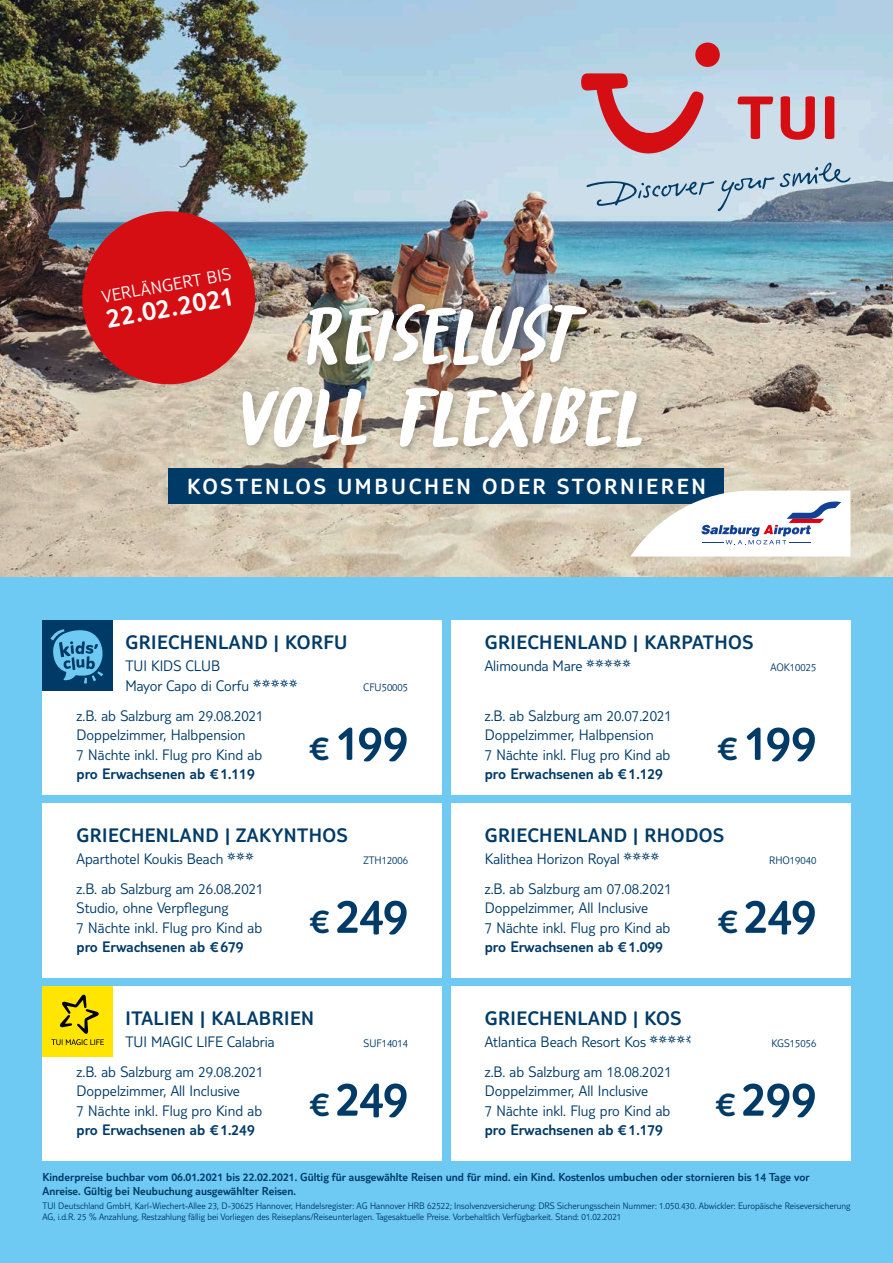
<style>
.page{position:relative;width:893px;height:1263px;background:#fff}
.page>*{position:absolute;margin:0;border:0;box-sizing:border-box;transform-origin:0 0}
.t1{font:300 51px "TUI Type";letter-spacing:-.02em;color:#003b68}
.t2{font:300 28.5px "TUI Type";color:#fff}
.t3{font:300 22.65px "TUI Type";letter-spacing:.12em;color:#fff}
.t4{font:300 20.25px "TUI Type";letter-spacing:.025em;color:#003b68}
.t5{font:300 18px "TUI Type";color:#fff}
.t6{font:300 15.75px/19.5px "TUI Type";color:#003b68}
.t7{font:300 15.75px "TUI Type";color:#003b68}
.t8{font:300 12px/14.4px "TUI Type";color:#003b68}
.t9{font:300 11.25px "TUI Type";color:#003b68}
.t10{font:300 9.75px/11.7px "TUI Type";color:#003b68}
.s1{font-size:35.7px}
</style>
<div class="page">
<img style="left:0;top:0;width:893px;height:578px">
<div style="left:169px;top:469px;width:555px;height:35px;background:#003b68"></div>
<div style="left:237px;top:298px;width:415px;height:160px;background:#000;opacity:.25"></div>
<div style="left:0;top:578px;width:893px;height:685px;background:#6ecaf3"></div>
<div style="left:695px;top:43px;width:25px;height:24px;background:#d40e13;border-radius:50%"></div>
<img style="left:75px;top:73px;width:775px;height:375px">
<svg style="left:630px;top:491px;width:220px;height:65px"></svg>
<div style="left:43px;top:620px;width:399px;height:175px;background:#fff"></div>
<div style="left:451px;top:620px;width:399px;height:175px;background:#fff"></div>
<div style="left:43px;top:803px;width:399px;height:174px;background:#fff"></div>
<div style="left:451px;top:803px;width:399px;height:174px;background:#fff"></div>
<div style="left:43px;top:986px;width:399px;height:174px;background:#fff"></div>
<div style="left:451px;top:986px;width:399px;height:174px;background:#fff"></div>
<div style="left:43px;top:986px;width:70px;height:70px;background:#ffe500"></div>
<svg style="left:51px;top:994px;width:53px;height:51px"></svg>
<div style="left:43px;top:620px;width:70px;height:70px;background:#003b68"></div>
<svg style="left:50px;top:629px;width:53px;height:54px"></svg>
<p class="t5" style="left:100px;top:287px;width:133px;rotate:-10deg">VERLÄNGERT BIS</p>
<h2 class="t2" style="left:104px;top:302px;width:131px;rotate:-10deg">22.02.2021</h2>
<h3 class="t3" style="left:187px;top:473px;width:520px">KOSTENLOS UMBUCHEN ODER STORNIEREN</h3>
<p class="t4" style="left:125px;top:631px;width:224px">GRIECHENLAND | KORFU</p>
<p class="t6" style="left:125px;top:656px;width:125px">TUI KIDS CLUB<br>Mayor Capo di Corfu</p>
<p class="t9" style="left:363px;top:680px;width:46px">CFU50005</p>
<p class="t6" style="left:77px;top:705px;width:189px">z.B. ab Salzburg am 29.08.2021<br>Doppelzimmer, Halbpension<br>7 Nächte inkl. Flug pro Kind ab</p>
<h1 class="t1" style="left:309px;top:713px;width:101px"><span class="s1">€</span> 199</h1>
<p class="t4" style="left:485px;top:631px;width:270px">GRIECHENLAND | KARPATHOS</p>
<p class="t6" style="left:485px;top:656px;width:99px">Alimounda Mare</p>
<p class="t9" style="left:770px;top:661px;width:48px">AOK10025</p>
<p class="t6" style="left:485px;top:705px;width:189px">z.B. ab Salzburg am 20.07.2021<br>Doppelzimmer, Halbpension<br>7 Nächte inkl. Flug pro Kind ab</p>
<h1 class="t1" style="left:717px;top:713px;width:101px"><span class="s1">€</span> 199</h1>
<p class="t7" style="left:77px;top:765px;width:180px">pro Erwachsenen ab €1.119</p>
<p class="t7" style="left:485px;top:765px;width:180px">pro Erwachsenen ab €1.129</p>
<p class="t4" style="left:77px;top:824px;width:273px">GRIECHENLAND | ZAKYNTHOS</p>
<p class="t6" style="left:77px;top:848px;width:180px">Aparthotel Koukis Beach ✓</p>
<p class="t9" style="left:363px;top:853px;width:46px">ZTH12006</p>
<p class="t6" style="left:77px;top:878px;width:189px">z.B. ab Salzburg am 26.08.2021<br>Studio, ohne Verpflegung<br>7 Nächte inkl. Flug pro Kind ab</p>
<h1 class="t1" style="left:309px;top:887px;width:100px"><span class="s1">€</span> 249</h1>
<p class="t4" style="left:485px;top:824px;width:241px">GRIECHENLAND | RHODOS</p>
<p class="t6" style="left:485px;top:848px;width:177px">Kalithea Horizon Royal ✔</p>
<p class="t9" style="left:769px;top:853px;width:49px">RHO19040</p>
<p class="t6" style="left:485px;top:878px;width:189px">z.B. ab Salzburg am 07.08.2021<br>Doppelzimmer, All Inclusive<br>7 Nächte inkl. Flug pro Kind ab</p>
<h1 class="t1" style="left:718px;top:887px;width:100px"><span class="s1">€</span> 249</h1>
<p class="t7" style="left:77px;top:938px;width:169px">pro Erwachsenen ab €679</p>
<p class="t7" style="left:485px;top:938px;width:180px">pro Erwachsenen ab €1.099</p>
<p class="t4" style="left:125px;top:1006px;width:190px">ITALIEN | KALABRIEN</p>
<p class="t6" style="left:125px;top:1031px;width:151px">TUI MAGIC LIFE Calabria</p>
<p class="t9" style="left:364px;top:1036px;width:46px">SUF14014</p>
<p class="t6" style="left:77px;top:1061px;width:189px">z.B. ab Salzburg am 29.08.2021<br>Doppelzimmer, All Inclusive<br>7 Nächte inkl. Flug pro Kind ab</p>
<h1 class="t1" style="left:309px;top:1069px;width:100px"><span class="s1">€</span> 249</h1>
<p class="t4" style="left:485px;top:1006px;width:198px">GRIECHENLAND | KOS</p>
<p class="t6" style="left:485px;top:1031px;width:163px">Atlantica Beach Resort Kos</p>
<p class="t9" style="left:772px;top:1036px;width:46px">KGS15056</p>
<p class="t6" style="left:485px;top:1061px;width:189px">z.B. ab Salzburg am 18.08.2021<br>Doppelzimmer, All Inclusive<br>7 Nächte inkl. Flug pro Kind ab</p>
<h1 class="t1" style="left:715px;top:1069px;width:102px"><span class="s1">€</span> 299</h1>
<p class="t7" style="left:77px;top:1121px;width:180px">pro Erwachsenen ab €1.249</p>
<p class="t7" style="left:485px;top:1121px;width:180px">pro Erwachsenen ab €1.179</p>
<p class="t8" style="left:43px;top:1169px;width:769px">Kinderpreise buchbar vom 06.01.2021 bis 22.02.2021. Gültig für ausgewählte Reisen und für mind. ein Kind. Kostenlos umbuchen oder stornieren bis 14 Tage vor<br>Anreise. Gültig bei Neubuchung ausgewählter Reisen.</p>
<p class="t10" style="left:43px;top:1199px;width:809px">TUI Deutschland GmbH, Karl-Wiechert-Allee 23, D-30625 Hannover, Handelsregister: AG Hannover HRB 62522; Insolvenzversicherung: DRS Sicherungsschein Nummer: 1.050.430. Abwickler: Europäische Reiseversicherung<br>AG, i.d.R. 25 % Anzahlung, Restzahlung fällig bei Vorliegen des Reiseplans/Reiseunterlagen. Tagesaktuelle Preise. Vorbehaltlich Verfügbarkeit. Stand: 01.02.2021</p>
</div>
